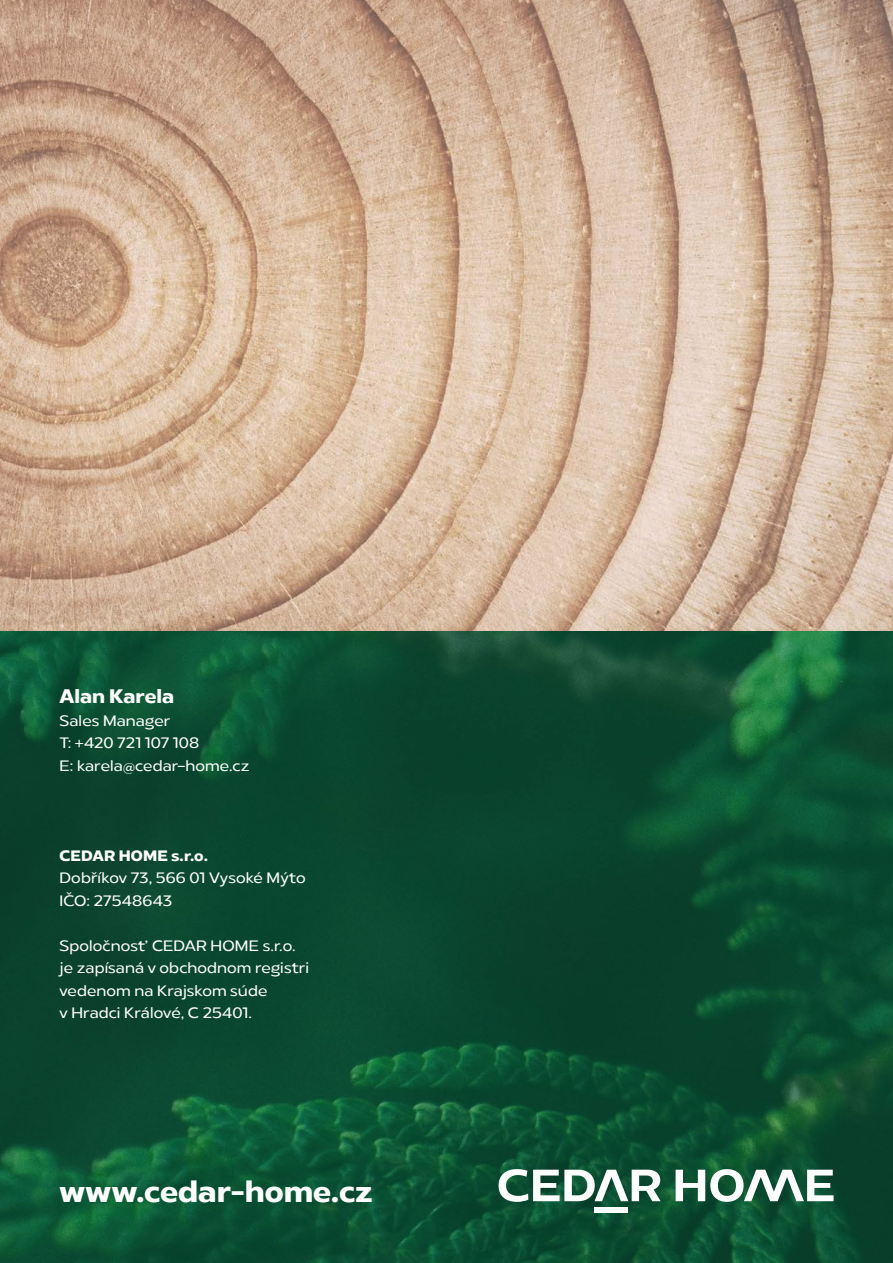
<style>
.page{position:relative;width:893px;height:1263px;background:#fff}
.page>*{position:absolute;margin:0;border:0;box-sizing:border-box;transform-origin:0 0}
.t1{font:700 30px "Radiate Sans";color:#fff}
.t2{font:700 19.5px "Radiate Sans";color:#fff}
.t3{font:15px/22.5px "Radiate Sans";letter-spacing:.01em;color:#fff}
.t4{font:700 15px "Radiate Sans";letter-spacing:.01em;color:#fff}
</style>
<div class="page">
<svg style="left:0;top:631px;width:893px;height:632px;background:#0b4b31"></svg>
<img style="left:0;top:0;width:893px;height:631px">
<svg style="left:499px;top:1169px;width:162px;height:33px"></svg>
<svg style="left:676px;top:1169px;width:158px;height:33px"></svg>
<div style="left:594px;top:1207px;width:34px;height:6px;background:#fff"></div>
<p class="t2" style="left:60px;top:681px;width:116px">Alan Karela</p>
<p class="t3" style="left:60px;top:709px;width:112px">Sales Manager</p>
<p class="t3" style="left:60px;top:732px;width:192px">T: +420 721 107 108<br>E: karela@cedar-home.cz</p>
<p class="t4" style="left:60px;top:844px;width:150px">CEDAR HOME s.r.o.</p>
<p class="t3" style="left:60px;top:867px;width:248px">Dobříkov 73, 566 01 Vysoké Mýto</p>
<p class="t3" style="left:60px;top:889px;width:114px">IČO: 27548643</p>
<p class="t3" style="left:60px;top:934px;width:251px">Spoločnosť CEDAR HOME s.r.o. je zapísaná v obchodnom registri vedenom na Krajskom súde</p>
<p class="t3" style="left:60px;top:1002px;width:194px">v Hradci Králové, C 25401.</p>
<p class="t1" style="left:60px;top:1168px;width:315px">www.cedar-home.cz</p>
</div>
